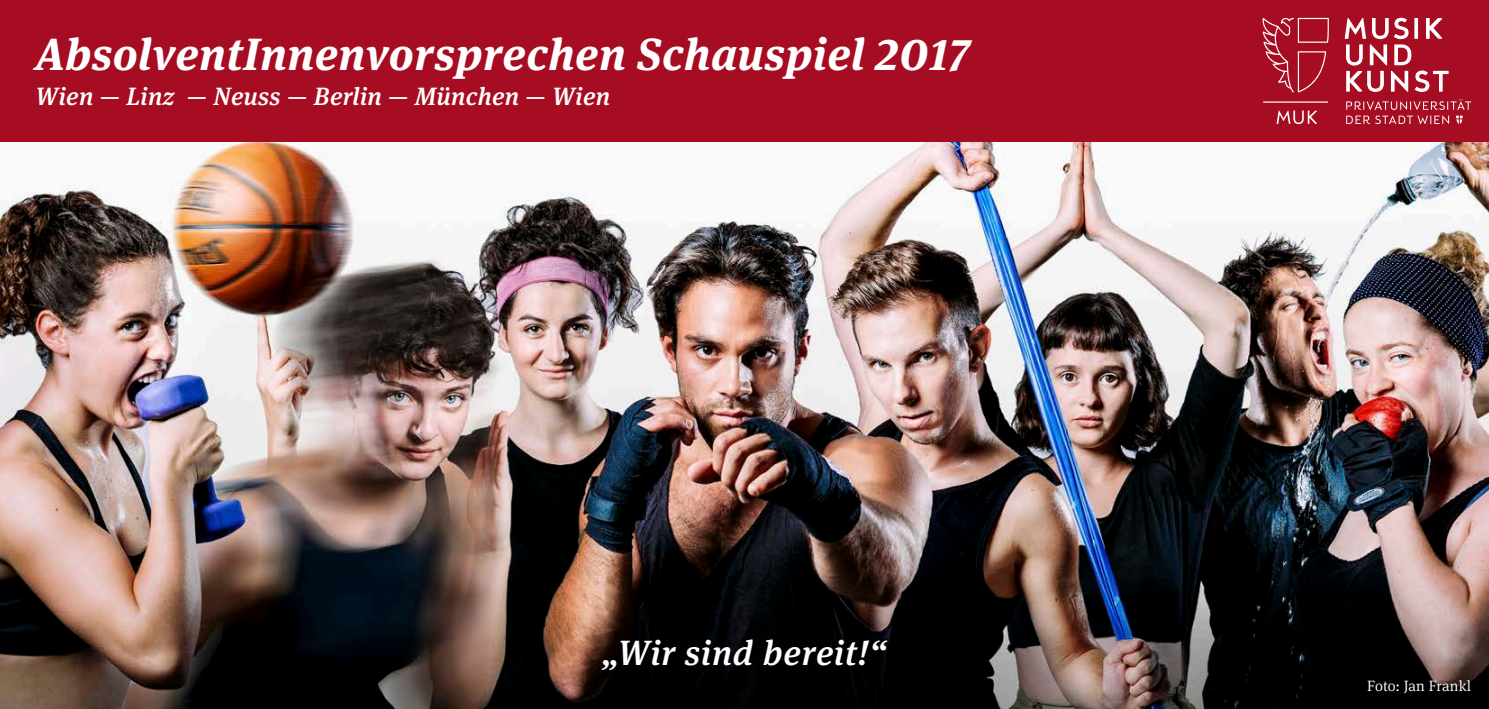
<style>
.page{position:relative;width:1489px;height:709px;background:#fff}
.page>*{position:absolute;margin:0;border:0;box-sizing:border-box;transform-origin:0 0}
.t1{font:italic 700 45px "Meta Serif Pro";letter-spacing:.015em;color:#fff}
.t2{font:italic 500 35px "Meta Serif Pro";letter-spacing:.025em;color:#fff}
.t3{font:italic 500 25px "Meta Serif Pro";letter-spacing:.015em;color:#fff}
.t4{font:300 15px "Meta Serif Pro";letter-spacing:.01em;color:#fff}
</style>
<div class="page">
<img style="left:0;top:142px;width:1488px;height:567px">
<div style="left:0;top:0;width:1488px;height:142px;background:#a70d22"></div>
<svg style="left:1346px;top:99px;width:124px;height:25px"></svg>
<svg style="left:1344px;top:18px;width:104px;height:74px"></svg>
<svg style="left:1262px;top:18px;width:66px;height:74px"></svg>
<svg style="left:1263px;top:101px;width:64px;height:2px"></svg>
<svg style="left:1276px;top:110px;width:40px;height:14px"></svg>
<p class="t1" style="left:35px;top:18px;width:936px">AbsolventInnenvorsprechen Schauspiel 2017</p>
<p class="t3" style="left:35px;top:77px;width:576px">Wien — Linz — Neuss — Berlin — München — Wien</p>
<p class="t2" style="left:602px;top:625px;width:285px">„Wir sind bereit!“</p>
<p class="t4" style="left:1366px;top:675px;width:106px">Foto: Jan Frankl</p>
</div>
